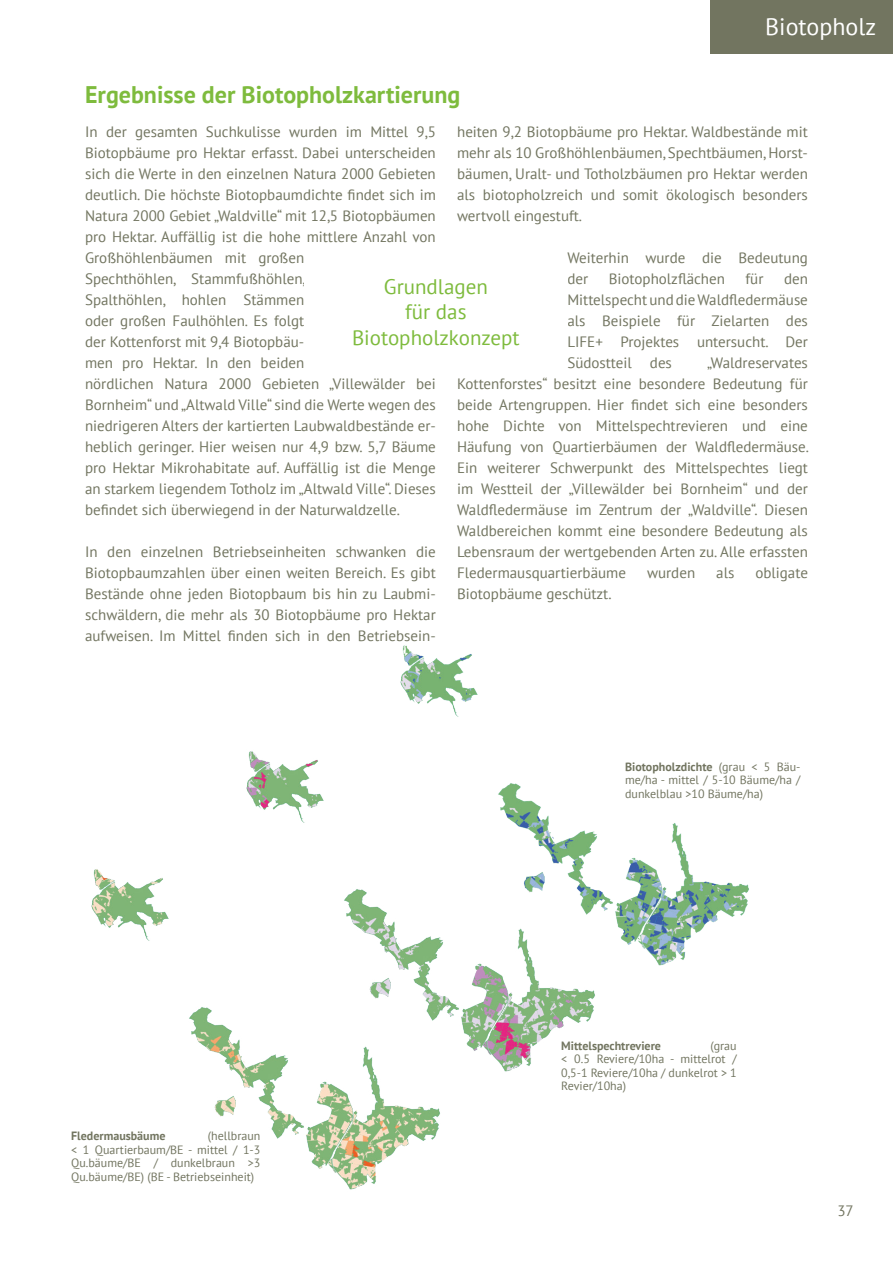
<style>
.page{position:relative;width:893px;height:1263px;background:#fff}
.page>*{position:absolute;margin:0;border:0;box-sizing:border-box;transform-origin:0 0}
.t1{font:700 24px "PT Sans";color:#7ebb3d}
.t2{font:24px "PT Sans";color:#fff}
.t3{font:21px/25.5px "PT Sans";color:#7ebb3d;text-align:center}
.t4{font:15px/21px "PT Sans";color:#727560;text-align:justify}
.t5{font:12px/13.5px "PT Sans";color:#727560;text-align:justify}
.t6{font:700 12px "PT Sans";color:#727560}
.s1{font-weight:700}
</style>
<div class="page">
<img style="left:400px;top:645px;width:349px;height:288px">
<img style="left:246px;top:736px;width:447px;height:307px">
<img style="left:91px;top:855px;width:446px;height:335px">
<div style="left:710px;top:0;width:183px;height:54px;background:#727560"></div>
<h1 class="t2" style="left:765px;top:12px;width:112px">Biotopholz</h1>
<h1 class="t1" style="left:85px;top:79px;width:377px">Ergebnisse der Biotopholzkartierung</h1>
<p class="t4" style="left:85px;top:121px;width:352px;text-align:left">In der gesamten Suchkulisse wurden im Mittel 9,5<br>Biotopbäume pro Hektar erfasst. Dabei unterscheiden sich die Werte in den einzelnen Natura 2000 Gebieten deutlich. Die höchste Biotopbaumdichte findet sich im Natura 2000 Gebiet „Waldville“ mit 12,5 Biotopbäumen pro Hektar. Auffällig ist die hohe mittlere Anzahl von Großhöhlenbäumen mit großen<br>Spechthöhlen, Stammfußhöhlen,<br>Spalthöhlen, hohlen Stämmen<br>oder großen Faulhöhlen. Es folgt<br>der Kottenforst mit 9,4 Biotopbäu-<br>men pro Hektar. In den beiden<br>nördlichen Natura 2000 Gebieten „Villewälder bei Bornheim“ und „Altwald Ville“ sind die Werte wegen des niedrigeren Alters der kartierten Laubwaldbestände er&shy;heblich geringer. Hier weisen nur 4,9 bzw. 5,7 Bäume pro Hektar Mikrohabitate auf. Auffällig ist die Menge an starkem liegendem Totholz im „Altwald Ville“. Dieses befindet sich überwiegend in der Naturwaldzelle.</p>
<p class="t4" style="left:85px;top:541px;width:352px">In den einzelnen Betriebseinheiten schwanken die Biotopbaumzahlen über einen weiten Bereich. Es gibt Bestände ohne jeden Biotopbaum bis hin zu Laubmi&shy;schwäldern, die mehr als 30 Biotopbäume pro Hektar aufweisen. Im Mittel finden sich in den Betriebsein-</p>
<p class="t4" style="left:457px;top:121px;width:352px">heiten 9,2 Biotopbäume pro Hektar. Waldbestände mit mehr als 10 Großhöhlenbäumen, Spechtbäumen, Horst&shy;bäumen, Uralt- und Totholzbäumen pro Hektar werden als biotopholzreich und somit ökologisch besonders wertvoll eingestuft.</p>
<p class="t4" style="left:567px;top:247px;width:242px">Weiterhin wurde die Bedeutung der</p>
<p class="t4" style="left:609px;top:268px;width:118px">Biotopholzflächen</p>
<p class="t4" style="left:745px;top:268px;width:19px">für</p>
<p class="t4" style="left:567px;top:268px;width:242px;text-indent:217px">den Mittelspecht und die Waldfledermäuse als Beispiele für Zielarten des LIFE+ Projektes untersucht. Der Südostteil des</p>
<h2 class="t3" style="left:352px;top:273px;width:169px">Grundlagen<br>für das<br>Biotopholzkonzept</h2>
<p class="t4" style="left:457px;top:352px;width:353px;text-indent:250px">„Waldreservates Kottenforstes“ besitzt eine besondere Bedeutung für beide Artengruppen. Hier findet sich eine besonders hohe Dichte von Mittelspechtrevieren und eine Häufung von Quartierbäumen der Waldfledermäuse.<br>Ein weiterer Schwerpunkt des Mittelspechtes liegt im Westteil der „Villewälder bei Bornheim“ und der Waldfledermäuse im Zentrum der „Waldville“. Diesen Waldbereichen kommt eine besondere Bedeutung als Lebensraum der wertgebenden Arten zu. Alle erfassten Fledermausquartierbäume</p>
<p class="t4" style="left:647px;top:562px;width:50px">wurden</p>
<p class="t4" style="left:716px;top:562px;width:20px">als</p>
<p class="t4" style="left:755px;top:562px;width:54px">obligate</p>
<p class="t4" style="left:457px;top:583px;width:156px">Biotopbäume geschützt.</p>
<p class="t5" style="left:625px;top:760px;width:177px"><span class="s1">Biotopholzdichte</span> (grau &lt; 5 Bäu&shy;me/ha - mittel / 5-10 Bäume/ha / dunkelblau &gt;10 Bäume/ha)</p>
<p class="t6" style="left:71px;top:1128px;width:96px">Fledermausbäume</p>
<p class="t5" style="left:71px;top:1129px;width:191px;text-indent:137px">(hellbraun &lt; 1 Quartierbaum/BE - mittel / 1-3<br>Qu.bäume/BE / dunkelbraun &gt;3<br>Qu.bäume/BE) (BE - Betriebseinheit)</p>
<p class="t5" style="left:561px;top:1038px;width:177px;text-indent:149px">(grau &lt; 0.5 Reviere/10ha - mittelrot / 0,5-1 Reviere/10ha / dunkelrot &gt; 1<br>Revier/10ha)</p>
<p class="t6" style="left:561px;top:1037px;width:101px">Mittelspechtreviere</p>
<p class="t4" style="left:837px;top:1200px;width:18px">37</p>
</div>
